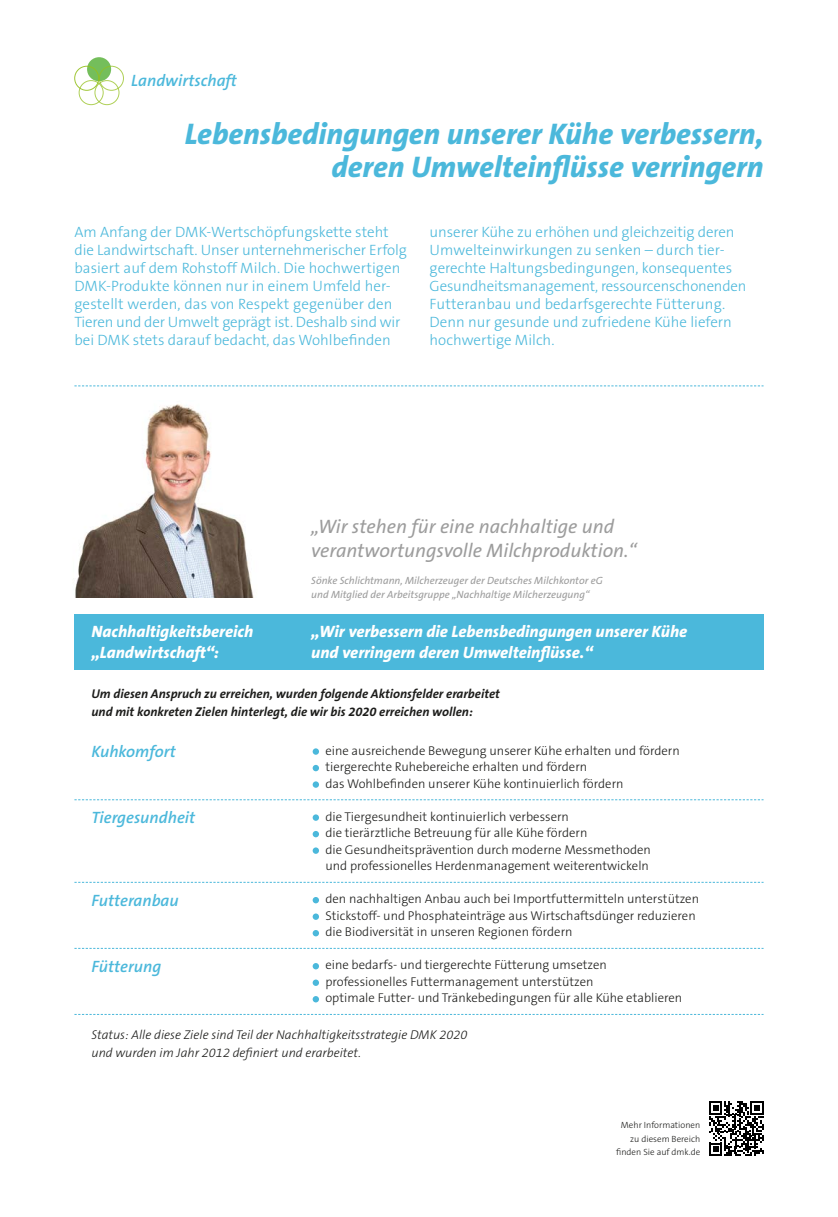
<style>
.page{position:relative;width:838px;height:1217px;background:#fff}
.page>*{position:absolute;margin:0;border:0;box-sizing:border-box;transform-origin:0 0}
.HL_innen{font:italic 800 30px/33px "The Sans B8";color:#4bb8db;text-align:right}
.quotes{font:italic 19.5px/24px "The Sans B5 Plain";color:#9c9c9c}
.HL_2{font:italic 800 16.5px/21px "The Sans B8";color:#fff}
.Bullits{font:italic 600 16.5px "The Sans B6";color:#4bb8db}
.HL_2_grafik_Ohne_GL{font:italic 600 16.5px "The Sans B6";color:#4bb8db}
.Einleitung_Kapitel{font:300 15px/18px "The Sans B3";color:#4bb8db}
.Bullits-2{font:300 12.75px "The Sans B3";color:#1c1c1a}
.Bullits_Linie{font:300 12.75px/16.5px "The Sans B3";color:#1c1c1a}
.t1{font:italic 700 12.75px/18px "The Sans B7";color:#1c1c1a}
.Bullits_Fußnote{font:italic 300 12.75px/18px "The Sans B3";color:#1c1c1a}
.Namen{font:italic 10.5px/13.5px "The Sans B5 Plain";color:#9c9c9c}
.Fußnote{font:300 9px/13.5px "The Sans B3";color:#1c1c1a;text-align:right}
</style>
<div class="page">
<img style="left:75px;top:404px;width:179px;height:193px">
<svg style="left:87px;top:57px;width:24px;height:24px"></svg>
<div style="left:99px;top:66px;width:25px;height:25px;border:1px solid #94c01e;border-radius:50%"></div>
<div style="left:95px;top:80px;width:24px;height:25px;border:1px solid #94c01e;border-radius:50%"></div>
<div style="left:79px;top:80px;width:24px;height:25px;border:1px solid #94c01e;border-radius:50%"></div>
<div style="left:74px;top:66px;width:25px;height:25px;border:1px solid #94c01e;border-radius:50%"></div>
<div style="left:74px;top:614px;width:689px;height:55px;background:#4bb8db"></div>
<svg style="left:74px;top:799px;width:689px;height:1px"></svg>
<svg style="left:74px;top:881px;width:689px;height:1px"></svg>
<svg style="left:74px;top:947px;width:689px;height:1px"></svg>
<svg style="left:75px;top:1013px;width:688px;height:1px"></svg>
<svg style="left:313px;top:748px;width:6px;height:6px"></svg>
<div style="left:313px;top:764px;width:6px;height:7px;background:#4bb8db;border-radius:50%"></div>
<svg style="left:313px;top:781px;width:6px;height:6px"></svg>
<svg style="left:313px;top:814px;width:6px;height:6px"></svg>
<div style="left:313px;top:830px;width:6px;height:7px;background:#4bb8db;border-radius:50%"></div>
<svg style="left:313px;top:847px;width:6px;height:6px"></svg>
<svg style="left:313px;top:896px;width:6px;height:7px"></svg>
<svg style="left:313px;top:913px;width:6px;height:6px"></svg>
<svg style="left:313px;top:929px;width:6px;height:7px"></svg>
<svg style="left:313px;top:962px;width:6px;height:7px"></svg>
<svg style="left:313px;top:979px;width:6px;height:6px"></svg>
<svg style="left:313px;top:995px;width:6px;height:7px"></svg>
<svg style="left:709px;top:1101px;width:54px;height:54px"></svg>
<svg style="left:74px;top:385px;width:689px;height:1px"></svg>
<p class="HL_2_grafik_Ohne_GL" style="left:131px;top:72px;width:107px">Landwirtschaft</p>
<p class="HL_innen" style="left:185px;top:118px;width:580px">Lebensbedingungen unserer Kühe verbessern, deren Umwelteinflüsse verringern</p>
<p class="Einleitung_Kapitel" style="left:74px;top:223px;width:334px">Am Anfang der DMK-Wertschöpfungskette steht die Landwirtschaft. Unser unternehmerischer Erfolg basiert auf dem Rohstoff Milch. Die hochwertigen DMK-Produkte können nur in einem Umfeld her&shy;gestellt werden, das von Respekt gegenüber den Tieren und der Umwelt geprägt ist. Deshalb sind wir bei DMK stets darauf bedacht, das Wohlbefinden</p>
<p class="Einleitung_Kapitel" style="left:429px;top:223px;width:318px">unserer Kühe zu erhöhen und gleichzeitig deren Umwelteinwirkungen zu senken – durch tier&shy;gerechte Haltungsbedingungen, konsequentes Gesundheitsmanagement, ressourcenschonenden Futteranbau und bedarfsgerechte Fütterung.<br>Denn nur gesunde und zufriedene Kühe liefern hochwertige Milch.</p>
<p class="quotes" style="left:311px;top:515px;width:327px">„Wir stehen für eine nachhaltige und verantwortungsvolle Milchproduktion.“</p>
<p class="Namen" style="left:311px;top:574px;width:293px">Sönke Schlichtmann, Milcherzeuger der Deutsches Milchkontor eG und Mitglied der Arbeitsgruppe „Nachhaltige Milcherzeugung“</p>
<p class="HL_2" style="left:91px;top:621px;width:163px">Nachhaltigkeitsbereich „Landwirtschaft“:</p>
<p class="HL_2" style="left:311px;top:621px;width:377px">„Wir verbessern die Lebensbedingungen unserer Kühe und verringern deren Umwelteinflüsse.“</p>
<p class="t1" style="left:91px;top:685px;width:410px">Um diesen Anspruch zu erreichen, wurden folgende Aktionsfelder erarbeitet und mit konkreten Zielen hinterlegt, die wir bis 2020 erreichen wollen:</p>
<p class="Bullits" style="left:91px;top:742px;width:86px">Kuhkomfort</p>
<p class="Bullits-2" style="left:325px;top:743px;width:356px">eine ausreichende Bewegung unserer Kühe erhalten und fördern</p>
<p class="Bullits-2" style="left:325px;top:760px;width:263px">tiergerechte Ruhebereiche erhalten und fördern</p>
<p class="Bullits_Linie" style="left:325px;top:775px;width:300px">das Wohlbefinden unserer Kühe kontinuierlich fördern</p>
<p class="Bullits" style="left:91px;top:808px;width:105px">Tiergesundheit</p>
<p class="Bullits-2" style="left:325px;top:809px;width:245px">die Tiergesundheit kontinuierlich verbessern</p>
<p class="Bullits-2" style="left:325px;top:826px;width:263px">die tierärztliche Betreuung für alle Kühe fördern</p>
<p class="Bullits_Linie" style="left:325px;top:841px;width:327px">die Gesundheitsprävention durch moderne Messmethoden und professionelles Herdenmanagement weiterentwickeln</p>
<p class="Bullits" style="left:91px;top:890px;width:89px">Futteranbau</p>
<p class="Bullits-2" style="left:325px;top:892px;width:375px">den nachhaltigen Anbau auch bei Importfuttermitteln unterstützen</p>
<p class="Bullits-2" style="left:325px;top:908px;width:372px">Stickstoff- und Phosphateinträge aus Wirtschaftsdünger reduzieren</p>
<p class="Bullits_Linie" style="left:325px;top:924px;width:249px">die Biodiversität in unseren Regionen fördern</p>
<p class="Bullits" style="left:91px;top:956px;width:71px">Fütterung</p>
<p class="Bullits-2" style="left:325px;top:958px;width:283px">eine bedarfs- und tiergerechte Fütterung umsetzen</p>
<p class="Bullits-2" style="left:325px;top:974px;width:270px">professionelles Futtermanagement unterstützen</p>
<p class="Bullits_Linie" style="left:325px;top:990px;width:358px">optimale Futter- und Tränkebedingungen für alle Kühe etablieren</p>
<p class="Bullits_Fußnote" style="left:91px;top:1025px;width:377px">Status: Alle diese Ziele sind Teil der Nachhaltigkeitsstrategie DMK 2020 und wurden im Jahr 2012 definiert und erarbeitet.</p>
<p class="Fußnote" style="left:616px;top:1118px;width:86px">Mehr Informationen zu diesem Bereich finden Sie auf dmk.de</p>
</div>
